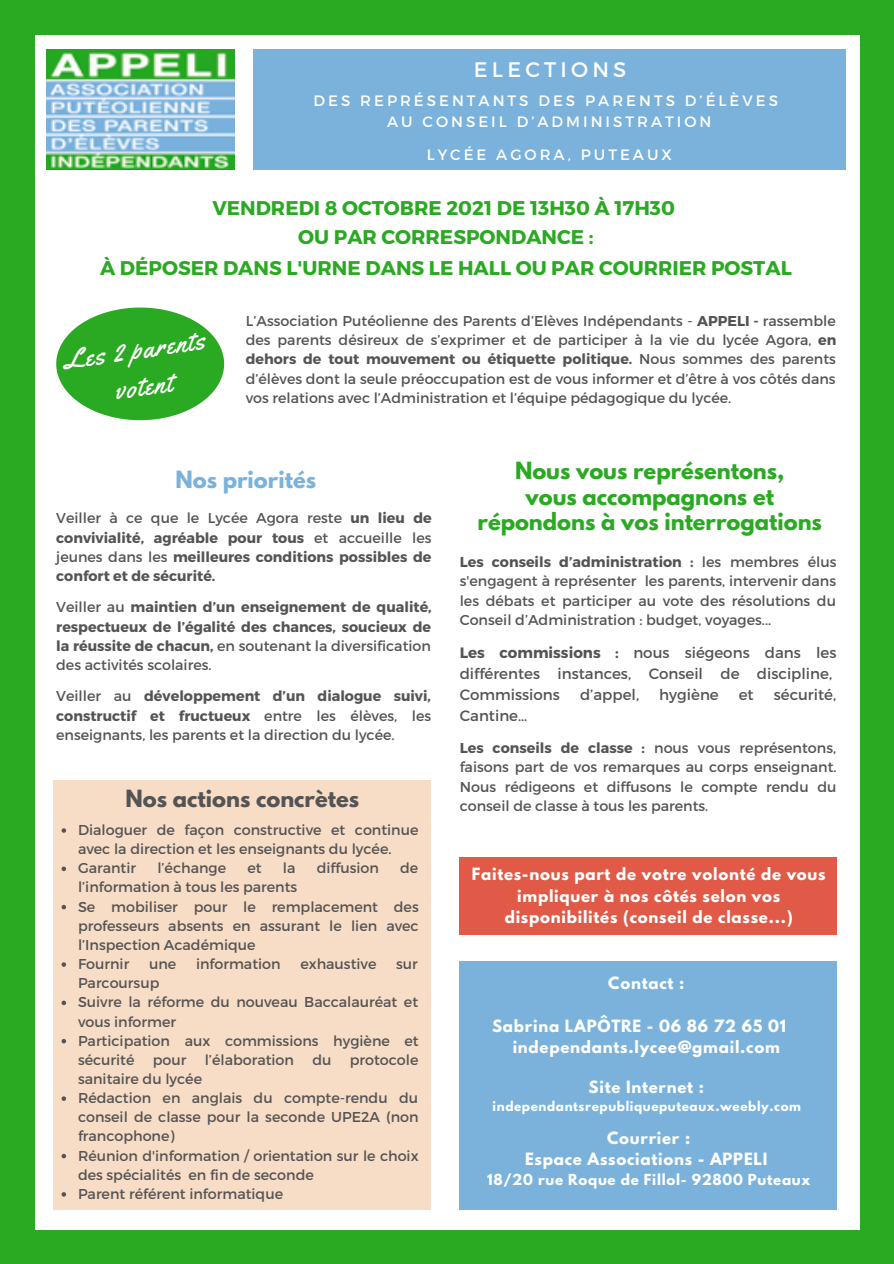
<style>
.page{position:relative;width:894px;height:1264px;background:#fff}
.page>*{position:absolute;margin:0;border:0;box-sizing:border-box;transform-origin:0 0}
.t1{font:27px "Yellowtail";color:#fff}
.t2{font:700 21px "League Spartan";color:#2aa922}
.t3{font:700 21px "League Spartan";color:#545454}
.t4{font:700 21px "League Spartan";color:#7ab2dc}
.t5{font:21px "Montserrat";letter-spacing:.2em;color:#fff}
.t6{font:700 19.8px "Montserrat";color:#2aa922}
.t7{font:700 15px/21.5px "League Spartan";letter-spacing:.05em;color:#fff;text-align:center}
.t8{font:15px/21px "Montserrat";color:#545454}
.t9{font:15px "Montserrat";letter-spacing:.2em;color:#fff}
.t10{font:14.25px/19.2px "Montserrat";color:#545454;text-align:justify}
.t11{font:700 14.25px/19.2px "Montserrat";color:#545454;text-align:justify}
.t12{font:700 13.5px "League Spartan";letter-spacing:.05em;color:#fff}
.t13{font:700 12px "League Spartan";letter-spacing:.05em;color:#fff}
.s1{font-weight:700}
.s2{font-weight:400}
</style>
<div class="page">
<div style="left:0;top:0;width:893px;height:1263px;background:#2aa922"></div>
<div style="left:35px;top:35px;width:823px;height:1194px;background:#fff"></div>
<div style="left:253px;top:49px;width:592px;height:121px;background:#7ab2dc"></div>
<div style="left:459px;top:960px;width:378px;height:249px;background:#7ab2dc"></div>
<div style="left:54px;top:780px;width:377px;height:429px;background:#f7dcc6"></div>
<img style="left:46px;top:49px;width:188px;height:121px">
<div style="left:459px;top:857px;width:378px;height:77px;background:#e05a47"></div>
<svg style="left:56px;top:307px;width:168px;height:113px"></svg>
<svg style="left:62px;top:828px;width:4px;height:4px"></svg>
<svg style="left:62px;top:866px;width:4px;height:5px"></svg>
<svg style="left:62px;top:904px;width:4px;height:5px"></svg>
<svg style="left:62px;top:962px;width:4px;height:4px"></svg>
<svg style="left:62px;top:1000px;width:4px;height:5px"></svg>
<svg style="left:62px;top:1039px;width:4px;height:4px"></svg>
<svg style="left:62px;top:1096px;width:4px;height:4px"></svg>
<svg style="left:62px;top:1153px;width:4px;height:5px"></svg>
<svg style="left:62px;top:1192px;width:4px;height:4px"></svg>
<p class="t5" style="left:473px;top:55px;width:154px">ELECTIONS</p>
<p class="t9" style="left:313px;top:91px;width:466px">DES REPRÉSENTANTS DES PARENTS D’ÉLÈVES</p>
<p class="t9" style="left:387px;top:112px;width:325px">AU CONSEIL D’ADMINISTRATION</p>
<p class="t9" style="left:426px;top:145px;width:247px">LYCÉE AGORA, PUTEAUX</p>
<p class="t6" style="left:212px;top:195px;width:464px">VENDREDI 8 OCTOBRE 2021 DE 13H30 À 17H30</p>
<p class="t6" style="left:298px;top:224px;width:297px">OU PAR CORRESPONDANCE :</p>
<p class="t6" style="left:100px;top:255px;width:693px">À DÉPOSER DANS L'URNE DANS LE HALL OU PAR COURRIER POSTAL</p>
<p class="t1" style="left:62px;top:342px;width:143px;rotate:-8deg">Les 2 parents</p>
<p class="t1" style="left:112px;top:373px;width:59px;rotate:-8deg">votent</p>
<p class="t10" style="left:246px;top:311px;width:592px">L’Association Putéolienne des Parents d’Elèves Indépendants - <span class="s1">APPELI -</span> rassemble des parents désireux de s’exprimer et de participer à la vie du lycée Agora, <span class="s1">en dehors de tout mouvement ou étiquette politique.</span> Nous sommes des parents d’élèves dont la seule préoccupation est de vous informer et d’être à vos côtés dans vos relations avec l’Administration et l’équipe pédagogique du lycée.</p>
<p class="t4" style="left:175px;top:469px;width:142px">Nos priorités</p>
<p class="t11" style="left:56px;top:508px;width:377px"><span class="s2">Veiller à ce que le Lycée Agora reste</span> un lieu de convivialité, agréable pour tous <span class="s2">et accueille les jeunes dans les</span> meilleures conditions possibles de confort et de sécurité.</p>
<p class="t11" style="left:56px;top:597px;width:377px"><span class="s2">Veiller au</span> maintien d’un enseignement de qualité, respectueux de l’égalité des chances, soucieux de la réussite de chacun, <span class="s2">en soutenant la diversification des activités scolaires.</span></p>
<p class="t10" style="left:56px;top:686px;width:376px">Veiller au <span class="s1">développement d’un dialogue suivi, constructif et fructueux</span> entre les élèves, les enseignants, les parents et la direction du lycée.</p>
<p class="t3" style="left:125px;top:787px;width:235px">Nos actions concrètes</p>
<p class="t10" style="left:78px;top:819px;width:342px">Dialoguer de façon constructive et continue avec la direction et les enseignants du lycée.</p>
<p class="t10" style="left:78px;top:858px;width:60px">Garantir</p>
<p class="t10" style="left:157px;top:858px;width:70px">l’échange</p>
<p class="t10" style="left:247px;top:858px;width:16px">et</p>
<p class="t10" style="left:283px;top:858px;width:14px">la</p>
<p class="t10" style="left:316px;top:858px;width:64px">diffusion</p>
<p class="t10" style="left:400px;top:858px;width:20px">de</p>
<p class="t10" style="left:78px;top:877px;width:221px">l’information à tous les parents</p>
<p class="t10" style="left:78px;top:896px;width:342px">Se mobiliser pour le remplacement des professeurs absents en assurant le lien avec l’Inspection Académique</p>
<p class="t10" style="left:78px;top:953px;width:53px">Fournir</p>
<p class="t10" style="left:149px;top:953px;width:29px">une</p>
<p class="t10" style="left:196px;top:953px;width:86px">information</p>
<p class="t10" style="left:300px;top:953px;width:78px">exhaustive</p>
<p class="t10" style="left:396px;top:953px;width:23px">sur</p>
<p class="t10" style="left:78px;top:972px;width:83px">Parcoursup</p>
<p class="t10" style="left:78px;top:992px;width:341px">Suivre la réforme du nouveau Baccalauréat et vous informer</p>
<p class="t10" style="left:78px;top:1030px;width:342px">Participation aux commissions hygiène et sécurité</p>
<p class="t10" style="left:153px;top:1049px;width:35px">pour</p>
<p class="t10" style="left:205px;top:1049px;width:91px">l’élaboration</p>
<p class="t10" style="left:312px;top:1049px;width:21px">du</p>
<p class="t10" style="left:349px;top:1049px;width:70px">protocole</p>
<p class="t10" style="left:78px;top:1068px;width:125px">sanitaire du lycée</p>
<p class="t10" style="left:78px;top:1087px;width:342px">Rédaction en anglais du compte-rendu du conseil de classe pour la seconde UPE2A (non francophone)</p>
<p class="t10" style="left:78px;top:1145px;width:342px">Réunion d'information / orientation sur le choix des spécialités en fin de seconde</p>
<p class="t10" style="left:78px;top:1183px;width:206px">Parent référent informatique</p>
<p class="t2" style="left:515px;top:460px;width:271px">Nous vous représentons,</p>
<p class="t2" style="left:525px;top:485px;width:250px">vous accompagnons et</p>
<p class="t2" style="left:477px;top:511px;width:346px">répondons à vos interrogations</p>
<p class="t10" style="left:459px;top:551px;width:378px"><span class="s1">Les conseils d’administration :</span> les membres élus s'engagent à représenter les parents, intervenir dans les débats et participer au vote des résolutions du Conseil d’Administration : budget, voyages...</p>
<p class="t8" style="left:459px;top:641px;width:378px"><span class="s1">Les commissions :</span> nous siégeons dans les différentes instances, Conseil de discipline,<br>Commissions</p>
<p class="t8" style="left:580px;top:683px;width:61px">d’appel,</p>
<p class="t8" style="left:659px;top:683px;width:61px">hygiène</p>
<p class="t8" style="left:738px;top:683px;width:16px">et</p>
<p class="t8" style="left:773px;top:683px;width:64px">sécurité,</p>
<p class="t8" style="left:459px;top:704px;width:69px">Cantine…</p>
<p class="t10" style="left:459px;top:737px;width:378px"><span class="s1">Les conseils de classe :</span> nous vous représentons, faisons part de vos remarques au corps enseignant.<br>Nous rédigeons et diffusons le compte rendu du conseil de classe à tous les parents.</p>
<p class="t7" style="left:471px;top:865px;width:355px">Faites-nous part de votre volonté de vous impliquer à nos côtés selon vos disponibilités (conseil de classe...)</p>
<p class="t7" style="left:608px;top:974px;width:77px">Contact :</p>
<p class="t7" style="left:492px;top:1017px;width:295px">Sabrina LAPÔTRE - 06 86 72 65 01</p>
<p class="t7" style="left:512px;top:1038px;width:269px">independants.lycee@gmail.com</p>
<p class="t7" style="left:588px;top:1077px;width:117px">Site Internet :</p>
<p class="t13" style="left:492px;top:1099px;width:310px">independantsrepubliqueputeaux.weebly.com</p>
<p class="t7" style="left:607px;top:1128px;width:85px">Courrier :</p>
<p class="t7" style="left:525px;top:1149px;width:244px">Espace Associations - APPELI</p>
<p class="t12" style="left:487px;top:1172px;width:324px">18/20 rue Roque de Fillol- 92800 Puteaux</p>
</div>
